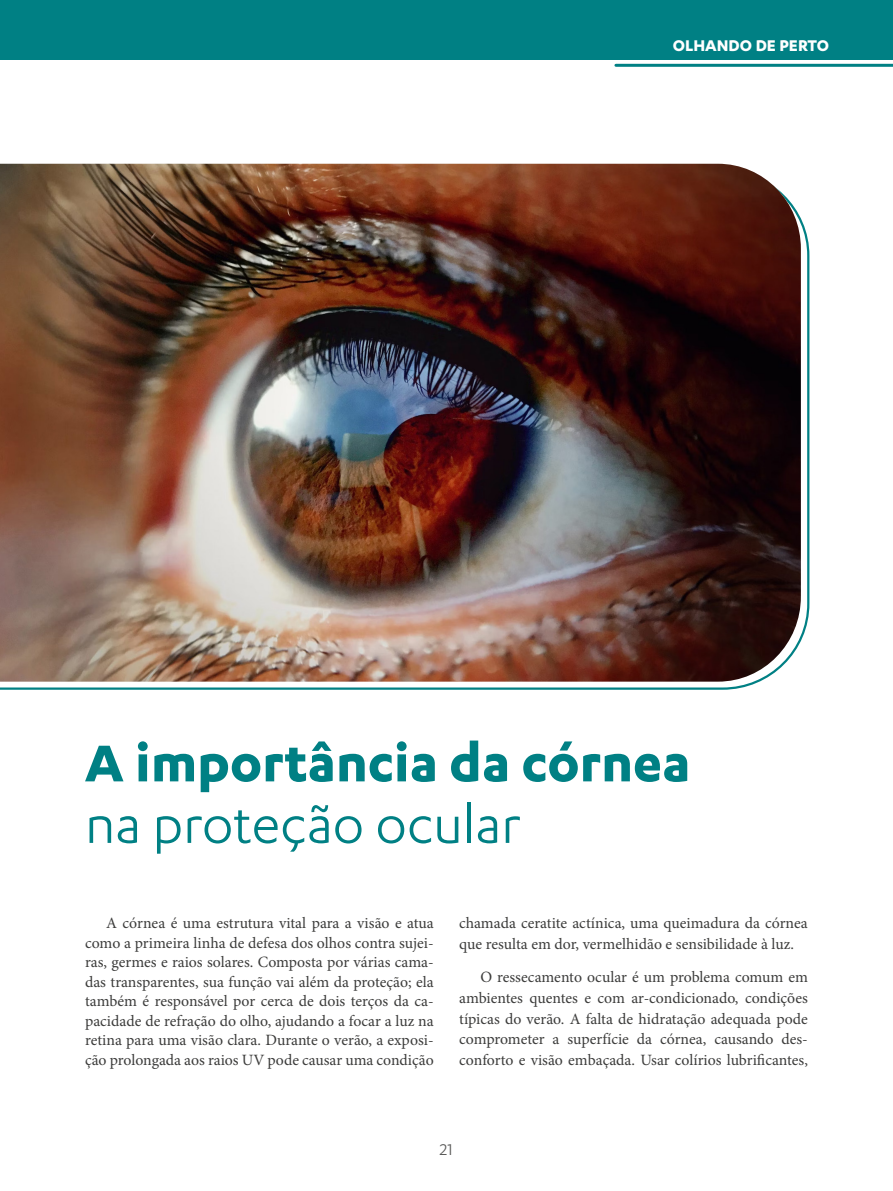
<style>
.page{position:relative;width:893px;height:1191px;background:#fff}
.page>*{position:absolute;margin:0;border:0;box-sizing:border-box;transform-origin:0 0}
.t1{font:700 60px "Karbon";color:#008084}
.t2{font:60px "Karbon";color:#008084}
.t3{font:700 18px "Karbon";color:#fff}
.t4{font:18px "Karbon";color:#575756}
.t5{font:15.75px/19.5px "Minion Pro";color:#3c3c3b;text-align:justify}
</style>
<div class="page">
<div style="left:0;top:0;width:893px;height:60px;background:#008084"></div>
<hr style="left:616px;top:64px;width:277px;height:3px;background:#008084">
<svg style="left:0;top:219px;width:810px;height:471px"></svg>
<img style="left:0;top:164px;width:801px;height:517px">
<p class="t3" style="left:673px;top:35px;width:158px">OLHANDO DE PERTO</p>
<h1 class="t1" style="left:85px;top:729px;width:607px">A importância da córnea</h1>
<h1 class="t2" style="left:85px;top:791px;width:437px">na proteção ocular</h1>
<p class="t5" style="left:85px;top:913px;width:350px;text-indent:21px">A córnea é uma estrutura vital para a visão e atua como a primeira linha de defesa dos olhos contra sujei&shy;ras, germes e raios solares. Composta por várias cama&shy;das transparentes, sua função vai além da proteção; ela também é responsável por cerca de dois terços da ca&shy;pacidade de refração do olho, ajudando a focar a luz na retina para uma visão clara. Durante o verão, a exposi&shy;ção prolongada aos raios UV pode causar uma condição</p>
<p class="t5" style="left:459px;top:913px;width:350px;line-height:20.5px">chamada ceratite actínica, uma queimadura da córnea que resulta em dor, vermelhidão e sensibilidade à luz.</p>
<p class="t5" style="left:459px;top:967px;width:350px;line-height:20.5px;text-indent:21px">O ressecamento ocular é um problema comum em ambientes quentes e com ar-condicionado, condições típicas do verão. A falta de hidratação adequada pode comprometer a superfície da córnea, causando des&shy;conforto e visão embaçada. Usar colírios lubrificantes,</p>
<p class="t4" style="left:440px;top:1139px;width:15px">21</p>
</div>
